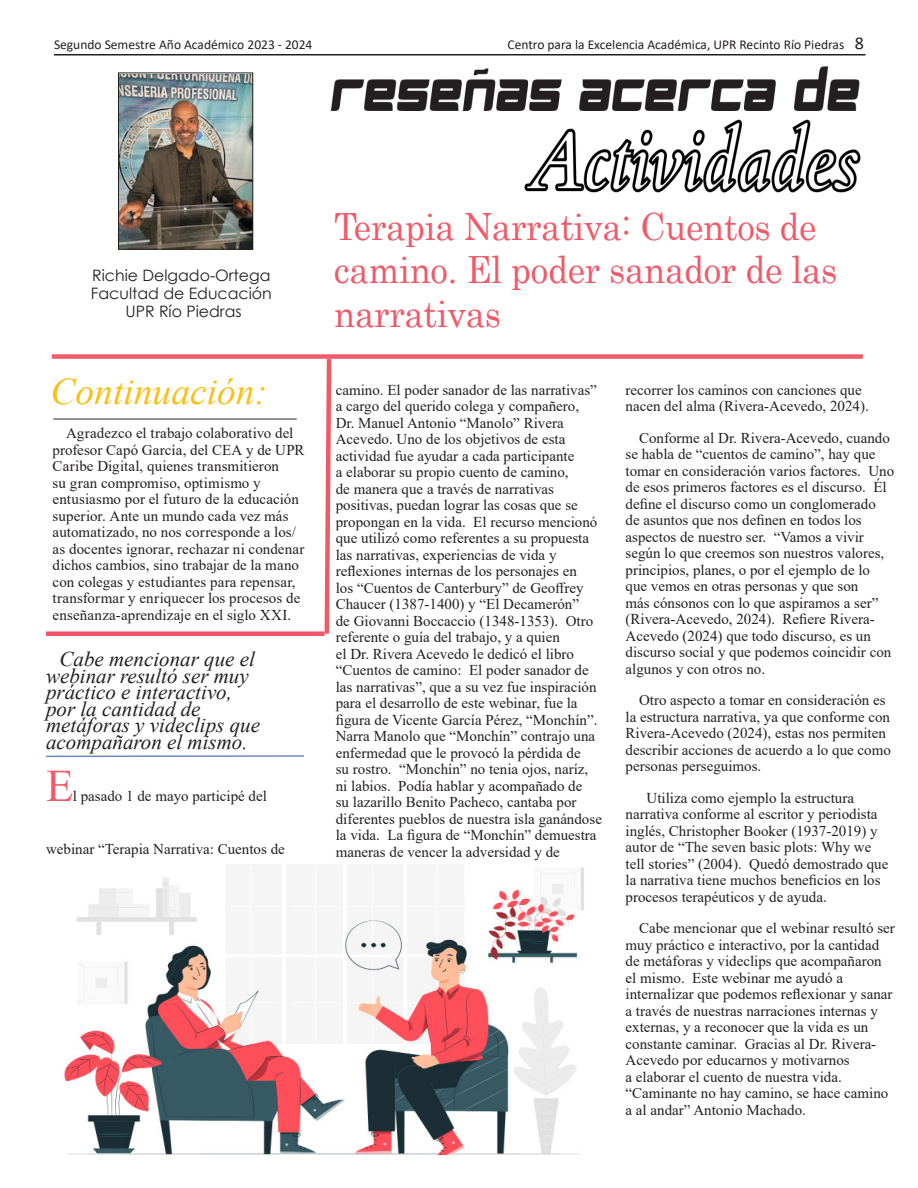
<style>
.page{position:relative;width:918px;height:1188px;background:#fff}
.page>*{position:absolute;margin:0;border:0;box-sizing:border-box;transform-origin:0 0}
.t1{font:45px "Times New Roman";color:#f05a69}
.Titulo{font:37.5px/43.5px "Century";letter-spacing:-.01em;color:#f05a69;scale:.93 1}
.Sumario{font:italic 37.5px "Times New Roman";color:#f9c018}
.t2{font:italic 21px/16.5px "Times New Roman";color:#231f20}
.Nombre{font:15.75px/18px "Century Gothic";color:#231f20;text-align:center}
.t3{font:15px/16.5px "Times New Roman";color:#231f20}
.t4{font:13.5px "Calibri";color:#231f20}
.s1{font-size:18px}
</style>
<div class="page">
<hr style="left:54px;top:54px;width:812px;height:2px;background:#231f20">
<div style="left:52px;top:354px;width:811px;height:5px;background:#f05a69"></div>
<img style="left:120px;top:75px;width:131px;height:173px">
<div style="left:118px;top:73px;width:135px;height:177px;border:1px solid #231f20"></div>
<img style="left:64px;top:864px;width:520px;height:291px">
<img style="left:330px;top:66px;width:531px;height:127px">
<hr style="left:53px;top:419px;width:244px;height:1px;background:#282526">
<svg style="left:322px;top:358px;width:12px;height:276px"></svg>
<hr style="left:46px;top:755px;width:258px;height:2px;background:#6b88c4">
<div style="left:46px;top:631px;width:279px;height:5px;background:#f0566b"></div>
<p class="t4" style="left:54px;top:35px;width:260px">Segundo Semestre Año Académico 2023 - 2024</p>
<p class="t4" style="left:507px;top:35px;width:358px">Centro para la Excelencia Académica, UPR Recinto Río Piedras <span class="s1">8</span></p>
<p class="Nombre" style="left:92px;top:266px;width:180px">Richie Delgado-Ortega</p>
<p class="Nombre" style="left:91px;top:284px;width:182px">Facultad de Educación<br>UPR Río Piedras</p>
<p class="Sumario" style="left:51px;top:366px;width:218px">Continuación:</p>
<p class="t3" style="left:53px;top:424px;width:254px;text-indent:14px">Agradezco el trabajo colaborativo del profesor Capó García, del CEA y de UPR Caribe Digital, quienes transmitieron<br>su gran compromiso, optimismo y entusiasmo por el futuro de la educación superior. Ante un mundo cada vez más automatizado, no nos corresponde a los/ as docentes ignorar, rechazar ni condenar dichos cambios, sino trabajar de la mano con colegas y estudiantes para repensar, transformar y enriquecer los procesos de enseñanza-aprendizaje en el siglo XXI.</p>
<p class="t2" style="left:46px;top:650px;width:216px;text-indent:14px">Cabe mencionar que el webinar resultó ser muy práctico e interactivo, por la cantidad de metáforas y videclips que acompañaron el mismo.</p>
<p class="t1" style="left:46px;top:754px;width:29px">E</p>
<p class="t3" style="left:73px;top:787px;width:196px">l pasado 1 de mayo participé del</p>
<p class="t3" style="left:46px;top:840px;width:240px">webinar “Terapia Narrativa: Cuentos de</p>
<p class="Titulo" style="left:334px;top:201px;width:542px">Terapia Narrativa: Cuentos de camino. El poder sanador de las narrativas</p>
<p class="t3" style="left:336px;top:381px;width:268px">camino. El poder sanador de las narrativas” a cargo del querido colega y compañero,<br>Dr. Manuel Antonio “Manolo” Rivera Acevedo. Uno de los objetivos de esta actividad fue ayudar a cada participante<br>a elaborar su propio cuento de camino,<br>de manera que a través de narrativas positivas, puedan lograr las cosas que se propongan en la vida. El recurso mencionó que utilizó como referentes a su propuesta las narrativas, experiencias de vida y reflexiones internas de los personajes en<br>los “Cuentos de Canterbury” de Geoffrey Chaucer (1387-1400) y “El Decamerón”<br>de Giovanni Boccaccio (1348-1353). Otro referente o guía del trabajo, y a quien<br>el Dr. Rivera Acevedo le dedicó el libro “Cuentos de camino: El poder sanador de las narrativas”, que a su vez fue inspiración para el desarrollo de este webinar, fue la figura de Vicente García Pérez, “Monchín”.<br>Narra Manolo que “Monchín” contrajo una enfermedad que le provocó la pérdida de<br>su rostro. “Monchín” no tenia ojos, naríz, ni labios. Podía hablar y acompañado de<br>su lazarillo Benito Pacheco, cantaba por diferentes pueblos de nuestra isla ganándose la vida. La figura de “Monchín” demuestra maneras de vencer la adversidad y de</p>
<p class="t3" style="left:626px;top:381px;width:245px">recorrer los caminos con canciones que nacen del alma (Rivera-Acevedo, 2024).</p>
<p class="t3" style="left:626px;top:429px;width:270px;text-indent:14px">Conforme al Dr. Rivera-Acevedo, cuando se habla de “cuentos de camino”, hay que tomar en consideración varios factores. Uno de esos primeros factores es el discurso. Él define el discurso como un conglomerado<br>de asuntos que nos definen en todos los aspectos de nuestro ser. “Vamos a vivir según lo que creemos son nuestros valores, principios, planes, o por el ejemplo de lo que vemos en otras personas y que son<br>más cónsonos con lo que aspiramos a ser” (Rivera-Acevedo, 2024). Refiere Rivera-Acevedo (2024) que todo discurso, es un discurso social y que podemos coincidir con algunos y con otros no.</p>
<p class="t3" style="left:626px;top:692px;width:267px;text-indent:14px">Otro aspecto a tomar en consideración es la estructura narrativa, ya que conforme con Rivera-Acevedo (2024), estas nos permiten describir acciones de acuerdo a lo que como personas perseguimos.</p>
<p class="t3" style="left:626px;top:789px;width:264px;text-indent:21px">Utiliza como ejemplo la estructura narrativa conforme al escritor y periodista inglés, Christopher Booker (1937-2019) y autor de “The seven basic plots: Why we tell stories” (2004). Quedó demostrado que la narrativa tiene muchos beneficios en los procesos terapéuticos y de ayuda.</p>
<p class="t3" style="left:626px;top:920px;width:271px;text-indent:14px">Cabe mencionar que el webinar resultó ser muy práctico e interactivo, por la cantidad de metáforas y videclips que acompañaron el mismo. Este webinar me ayudó a internalizar que podemos reflexionar y sanar a través de nuestras narraciones internas y externas, y a reconocer que la vida es un constante caminar. Gracias al Dr. Rivera-Acevedo por educarnos y motivarnos<br>a elaborar el cuento de nuestra vida. “Caminante no hay camino, se hace camino a al andar” Antonio Machado.</p>
</div>
